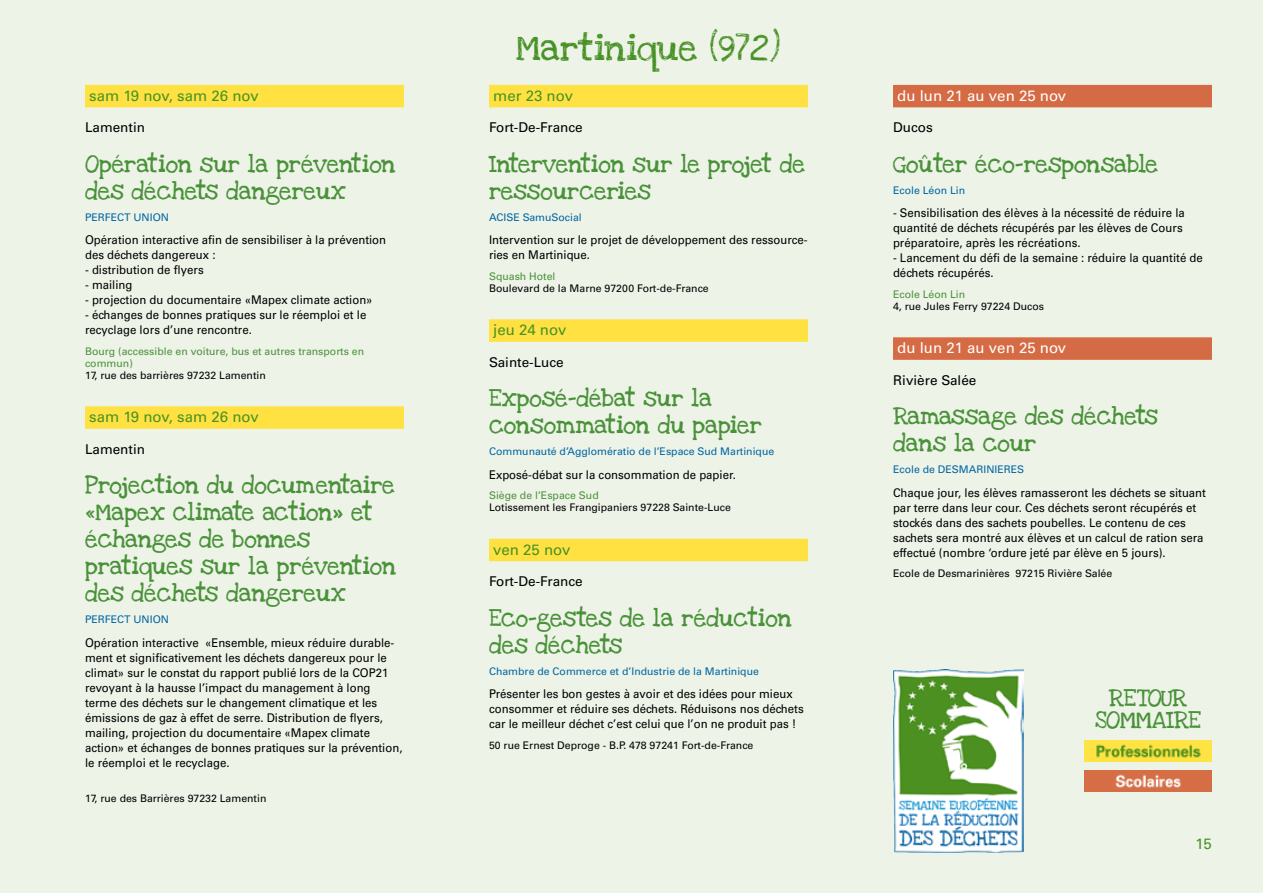
<style>
.page{position:relative;width:1263px;height:893px;background:#eef3e8}
.page>*{position:absolute;margin:0;border:0;box-sizing:border-box;transform-origin:0 0}
.t1{font:27px "Love Ya Like A Sister";color:#489225}
.t2{font:18px/27px "Love Ya Like A Sister Solid";color:#499239}
.t3{font:18px/36px "Love Ya Like A Sister Solid";letter-spacing:-.03em;color:#499239;text-align:center}
.t4{font:15px "Univers LT Std";color:#489225}
.t5{font:15px "Univers LT Std";color:#fff}
.t6{font:13.5px "Univers LT Std";color:#000}
.t7{font:12px/15px "Univers LT Std";color:#000;scale:.95 1}
.t8{font:10.5px "Univers LT Std";color:#000}
.t9{font:10.5px "Univers LT Std";color:#0066a2}
.t10{font:10.5px/12px "Univers LT Std";color:#499239}
</style>
<div class="page">
<img style="left:893px;top:670px;width:131px;height:183px">
<div style="left:85px;top:85px;width:319px;height:22px;background:#ffe242"></div>
<div style="left:85px;top:406px;width:319px;height:23px;background:#ffe242"></div>
<div style="left:489px;top:85px;width:319px;height:22px;background:#ffe242"></div>
<div style="left:489px;top:319px;width:319px;height:23px;background:#ffe242"></div>
<div style="left:489px;top:539px;width:319px;height:22px;background:#ffe242"></div>
<div style="left:893px;top:85px;width:319px;height:22px;background:#d56b44"></div>
<div style="left:893px;top:337px;width:319px;height:23px;background:#d56b44"></div>
<img style="left:1084px;top:740px;width:128px;height:22px">
<img style="left:1084px;top:770px;width:128px;height:21px">
<p class="t4" style="left:89px;top:87px;width:171px">sam 19 nov, sam 26 nov</p>
<p class="t6" style="left:85px;top:119px;width:62px">Lamentin</p>
<h2 class="t2" style="left:85px;top:151px;width:312px">Opération sur la prévention des déchets dangereux</h2>
<p class="t9" style="left:85px;top:211px;width:86px">PERFECT UNION</p>
<p class="t7" style="left:85px;top:233px;width:319px">Opération interactive afin de sensibiliser à la prévention des déchets dangereux :</p>
<p class="t7" style="left:85px;top:263px;width:126px">- distribution de flyers</p>
<p class="t7" style="left:85px;top:278px;width:52px">- mailing</p>
<p class="t7" style="left:85px;top:293px;width:304px">- projection du documentaire «Mapex climate action»</p>
<p class="t7" style="left:85px;top:308px;width:298px">- échanges de bonnes pratiques sur le réemploi et le recyclage lors d’une rencontre.</p>
<p class="t10" style="left:85px;top:345px;width:281px">Bourg (accessible en voiture, bus et autres transports en commun)</p>
<p class="t8" style="left:85px;top:369px;width:182px">17, rue des barrières 97232 Lamentin</p>
<p class="t4" style="left:89px;top:408px;width:171px">sam 19 nov, sam 26 nov</p>
<p class="t6" style="left:85px;top:441px;width:62px">Lamentin</p>
<h2 class="t2" style="left:85px;top:472px;width:313px">Projection du documentaire «Mapex climate action» et échanges de bonnes pratiques sur la prévention des déchets dangereux</h2>
<p class="t9" style="left:85px;top:613px;width:86px">PERFECT UNION</p>
<p class="t7" style="left:85px;top:635px;width:336px">Opération interactive «Ensemble, mieux réduire durable&shy;ment et significativement les déchets dangereux pour le climat» sur le constat du rapport publié lors de la COP21 revoyant à la hausse l’impact du management à long terme des déchets sur le changement climatique et les émissions de gaz à effet de serre. Distribution de flyers, mailing, projection du documentaire «Mapex climate action» et échanges de bonnes pratiques sur la prévention, le réemploi et le recyclage.</p>
<p class="t8" style="left:85px;top:792px;width:183px">17, rue des Barrières 97232 Lamentin</p>
<h1 class="t1" style="left:516px;top:26px;width:267px">Martinique (972)</h1>
<p class="t4" style="left:493px;top:87px;width:81px">mer 23 nov</p>
<p class="t6" style="left:489px;top:119px;width:95px">Fort-De-France</p>
<h2 class="t2" style="left:489px;top:151px;width:318px">Intervention sur le projet de ressourceries</h2>
<p class="t9" style="left:489px;top:211px;width:94px">ACISE SamuSocial</p>
<p class="t7" style="left:489px;top:233px;width:337px">Intervention sur le projet de développement des ressource&shy;ries en Martinique.</p>
<p class="t10" style="left:489px;top:270px;width:68px">Squash Hotel</p>
<p class="t8" style="left:489px;top:282px;width:221px">Boulevard de la Marne 97200 Fort-de-France</p>
<p class="t4" style="left:493px;top:321px;width:75px">jeu 24 nov</p>
<p class="t6" style="left:489px;top:354px;width:76px">Sainte-Luce</p>
<h2 class="t2" style="left:489px;top:385px;width:275px">Exposé-débat sur la consommation du papier</h2>
<p class="t9" style="left:489px;top:445px;width:287px">Communauté d’Agglomératio de l’Espace Sud Martinique</p>
<p class="t7" style="left:489px;top:467px;width:262px">Exposé-débat sur la consommation de papier.</p>
<p class="t10" style="left:489px;top:490px;width:111px">Siège de l’Espace Sud</p>
<p class="t8" style="left:489px;top:501px;width:243px">Lotissement les Frangipaniers 97228 Sainte-Luce</p>
<p class="t4" style="left:493px;top:540px;width:79px">ven 25 nov</p>
<p class="t6" style="left:489px;top:573px;width:95px">Fort-De-France</p>
<h2 class="t2" style="left:489px;top:605px;width:304px">Eco-gestes de la réduction des déchets</h2>
<p class="t9" style="left:489px;top:665px;width:271px">Chambre de Commerce et d’Industrie de la Martinique</p>
<p class="t7" style="left:489px;top:687px;width:333px">Présenter les bon gestes à avoir et des idées pour mieux consommer et réduire ses déchets. Réduisons nos déchets car le meilleur déchet c’est celui que l’on ne produit pas !</p>
<p class="t8" style="left:489px;top:739px;width:266px">50 rue Ernest Deproge - B.P. 478 97241 Fort-de-France</p>
<p class="t5" style="left:897px;top:87px;width:171px">du lun 21 au ven 25 nov</p>
<p class="t6" style="left:893px;top:119px;width:41px">Ducos</p>
<h2 class="t2" style="left:893px;top:151px;width:267px">Goûter éco-responsable</h2>
<p class="t9" style="left:893px;top:184px;width:74px">Ecole Léon Lin</p>
<p class="t7" style="left:893px;top:206px;width:309px">- Sensibilisation des élèves à la nécessité de réduire la quantité de déchets récupérés par les élèves de Cours préparatoire, après les récréations.</p>
<p class="t7" style="left:893px;top:251px;width:328px">- Lancement du défi de la semaine : réduire la quantité de déchets récupérés.</p>
<p class="t10" style="left:893px;top:288px;width:74px">Ecole Léon Lin</p>
<p class="t8" style="left:893px;top:300px;width:153px">4, rue Jules Ferry 97224 Ducos</p>
<p class="t5" style="left:897px;top:339px;width:171px">du lun 21 au ven 25 nov</p>
<p class="t6" style="left:893px;top:372px;width:85px">Rivière Salée</p>
<h2 class="t2" style="left:893px;top:403px;width:267px">Ramassage des déchets dans la cour</h2>
<p class="t9" style="left:893px;top:463px;width:133px">Ecole de DESMARINIERES</p>
<p class="t7" style="left:893px;top:485px;width:331px">Chaque jour, les élèves ramasseront les déchets se situant par terre dans leur cour. Ces déchets seront récupérés et stockés dans des sachets poubelles. Le contenu de ces sachets sera montré aux élèves et un calcul de ration sera effectué (nombre ‘ordure jeté par élève en 5 jours).</p>
<p class="t8" style="left:893px;top:567px;width:221px">Ecole de Desmarinières 97215 Rivière Salée</p>
<h2 class="t3" style="left:1095px;top:680px;width:107px">RETOUR<br>SOMMAIRE</h2>
<h2 class="t3" style="left:1095px;top:703px;width:107px">SOMMAIRE</h2>
<p class="t4" style="left:1195px;top:834px;width:18px">15</p>
</div>
